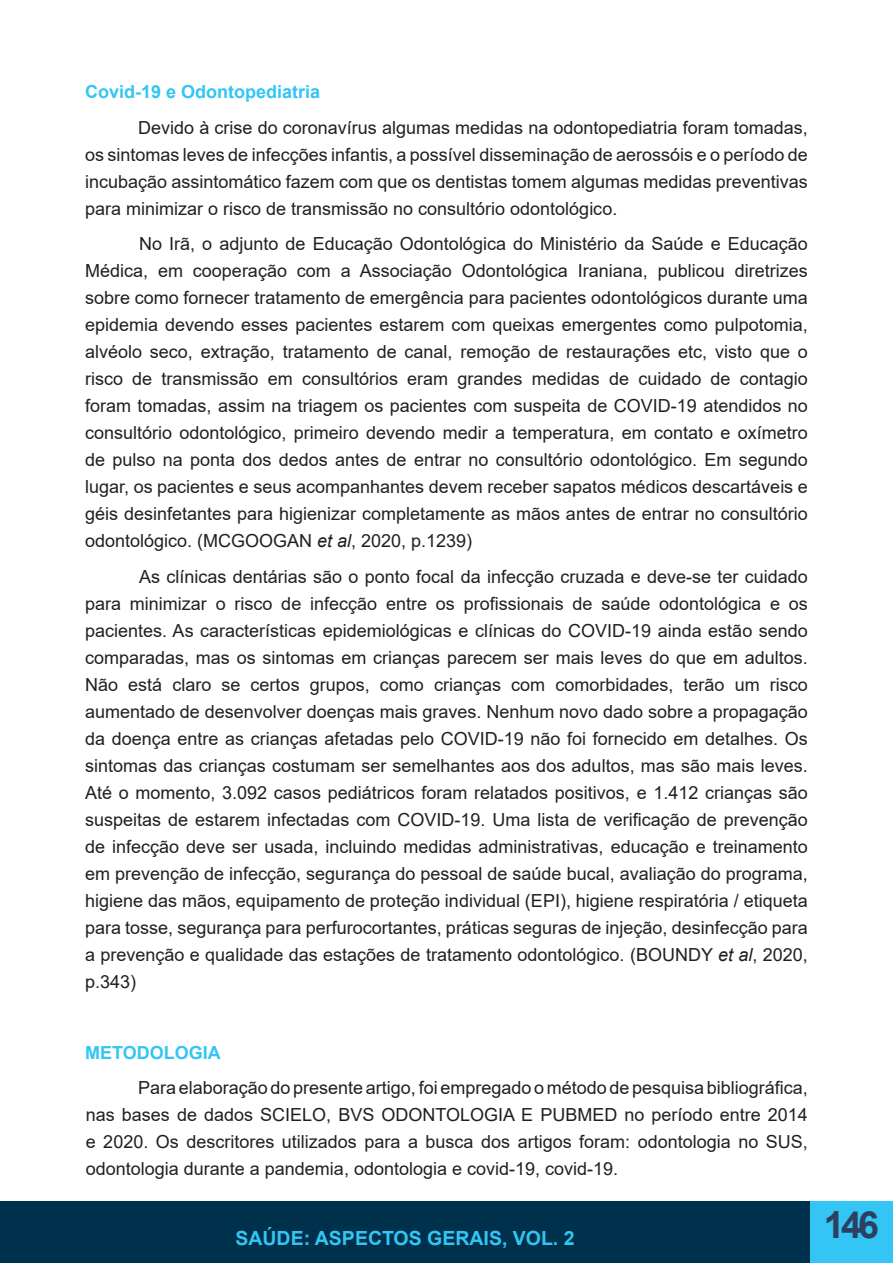
<style>
.page{position:relative;width:893px;height:1263px;background:#fff}
.page>*{position:absolute;margin:0;border:0;box-sizing:border-box;transform-origin:0 0}
.t1{font:700 37.5px "Arial";color:#2c4161}
.t2{font:700 19.5px "Arial";color:#33c5f3}
.t3{font:18px/27px "Arial";color:#231f20;text-align:justify}
.t4{font:700 18px "Arial";color:#33c5f3}
.s1{font-style:italic}
</style>
<div class="page">
<div style="left:0;top:1201px;width:810px;height:62px;background:#00314c"></div>
<div style="left:810px;top:1201px;width:83px;height:62px;background:#33c5f3"></div>
<hr style="left:892px;top:1201px;width:1px;height:62px;background:#00314c">
<p class="t4" style="left:85px;top:79px;width:237px">Covid-19 e Odontopediatria</p>
<p class="t3" style="left:85px;top:114px;width:724px;text-indent:53px">Devido à crise do coronavírus algumas medidas na odontopediatria foram tomadas, os sintomas leves de infecções infantis, a possível disseminação de aerossóis e o período de incubação assintomático fazem com que os dentistas tomem algumas medidas preventivas para minimizar o risco de transmissão no consultório odontológico.</p>
<p class="t3" style="left:85px;top:230px;width:724px;text-indent:54px">No Irã, o adjunto de Educação Odontológica do Ministério da Saúde e Educação Médica, em cooperação com a Associação Odontológica Iraniana, publicou diretrizes sobre como fornecer tratamento de emergência para pacientes odontológicos durante uma epidemia devendo esses pacientes estarem com queixas emergentes como pulpotomia, alvéolo seco, extração, tratamento de canal, remoção de restaurações etc, visto que o risco de transmissão em consultórios eram grandes medidas de cuidado de contagio foram tomadas, assim na triagem os pacientes com suspeita de COVID-19 atendidos no consultório odontológico, primeiro devendo medir a temperatura, em contato e oxímetro de pulso na ponta dos dedos antes de entrar no consultório odontológico. Em segundo lugar, os pacientes e seus acompanhantes devem receber sapatos médicos descartáveis e géis desinfetantes para higienizar completamente as mãos antes de entrar no consultório odontológico. (MCGOOGAN <span class="s1">et al</span>, 2020, p.1239)</p>
<p class="t3" style="left:85px;top:563px;width:724px;text-indent:54px">As clínicas dentárias são o ponto focal da infecção cruzada e deve-se ter cuidado para minimizar o risco de infecção entre os profissionais de saúde odontológica e os pacientes. As características epidemiológicas e clínicas do COVID-19 ainda estão sendo comparadas, mas os sintomas em crianças parecem ser mais leves do que em adultos.<br>Não está claro se certos grupos, como crianças com comorbidades, terão um risco aumentado de desenvolver doenças mais graves. Nenhum novo dado sobre a propagação da doença entre as crianças afetadas pelo COVID-19 não foi fornecido em detalhes. Os sintomas das crianças costumam ser semelhantes aos dos adultos, mas são mais leves.<br>Até o momento, 3.092 casos pediátricos foram relatados positivos, e 1.412 crianças são suspeitas de estarem infectadas com COVID-19. Uma lista de verificação de prevenção de infecção deve ser usada, incluindo medidas administrativas, educação e treinamento em prevenção de infecção, segurança do pessoal de saúde bucal, avaliação do programa, higiene das mãos, equipamento de proteção individual (EPI), higiene respiratória / etiqueta para tosse, segurança para perfurocortantes, práticas seguras de injeção, desinfecção para a prevenção e qualidade das estações de tratamento odontológico. (BOUNDY <span class="s1">et al</span>, 2020, p.343)</p>
<p class="t4" style="left:85px;top:1040px;width:137px">METODOLOGIA</p>
<p class="t3" style="left:86px;top:1074px;width:724px;text-indent:52px">Para elaboração do presente artigo, foi empregado o método de pesquisa bibliográfica, nas bases de dados SCIELO, BVS ODONTOLOGIA E PUBMED no período entre 2014 e 2020. Os descritores utilizados para a busca dos artigos foram: odontologia no SUS, odontologia durante a pandemia, odontologia e covid-19, covid-19.</p>
<p class="t2" style="left:235px;top:1224px;width:341px">SAÚDE: ASPECTOS GERAIS, VOL. 2</p>
<h1 class="t1" style="left:824px;top:1198px;width:57px">146</h1>
</div>
